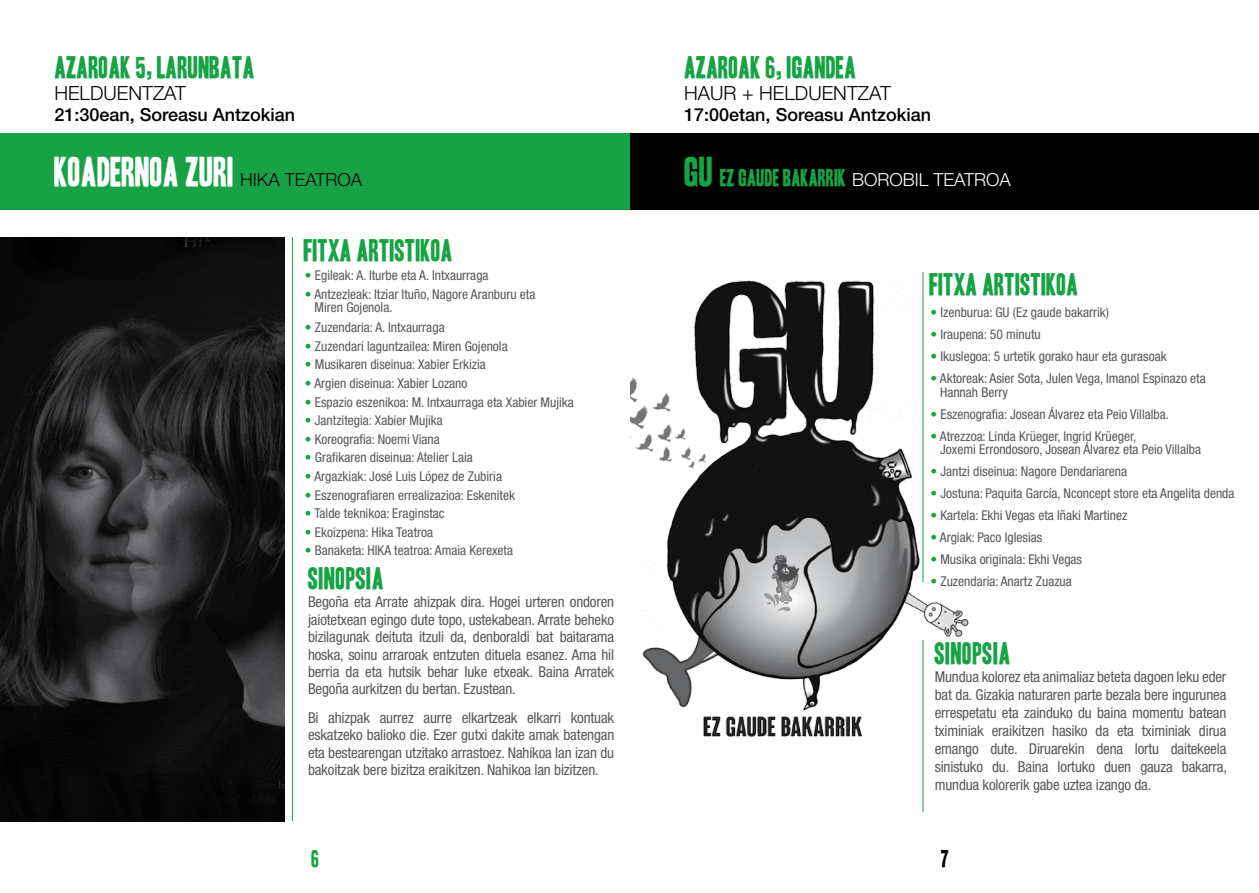
<style>
.page{position:relative;width:1259px;height:893px;background:#fff}
.page>*{position:absolute;margin:0;border:0;box-sizing:border-box;transform-origin:0 0}
.t1{font:36px "Headline One HPLHS";color:#fff}
.t2{font:27px "Headline One HPLHS";color:#17a345}
.t3{font:27px "Headline One HPLHS";letter-spacing:.02em;color:#17a345}
.t4{font:21px "Headline One HPLHS";color:#17a345}
.t5{font:21px "Headline One HPLHS";color:#000}
.t6{font:300 19.5px "Helvetica Neue";color:#000}
.t7{font:500 18px "Helvetica Neue";color:#000}
.t8{font:condensed 15px/17.4px "Helvetica Neue LT Std";letter-spacing:-.01em;color:#58585a;text-align:justify}
.t9{font:condensed 13.5px/13.5px "Helvetica Neue LT Std";color:#58585a}
.s1{font-family:"Helvetica Neue";font-weight:300;font-size:18px;color:#000}
.s2{color:#17a345}
.s3{font-size:36px}
.s4{font-family:"Helvetica Neue";font-weight:300;font-size:18px;color:#fff}
</style>
<div class="page">
<img style="left:630px;top:272px;width:339px;height:529px">
<img style="left:0;top:237px;width:284px;height:584px">
<hr style="left:292px;top:237px;width:1px;height:584px;background:#17a345">
<div style="left:0;top:133px;width:630px;height:76px;background:#17a345"></div>
<div style="left:630px;top:133px;width:629px;height:76px;background:#000"></div>
<hr style="left:922px;top:272px;width:1px;height:310px;background:#17a345">
<hr style="left:922px;top:640px;width:1px;height:172px;background:#17a345">
<h2 class="t2" style="left:54px;top:54px;width:202px">AZAROAK 5, LARUNBATA</h2>
<h3 class="t6" style="left:54px;top:81px;width:133px">HELDUENTZAT</h3>
<h3 class="t7" style="left:54px;top:104px;width:242px">21:30ean, Soreasu Antzokian</h3>
<h1 class="t1" style="left:54px;top:155px;width:309px">KOADERNOA ZURI <span class="s1">HIKA TEATROA</span></h1>
<h2 class="t2" style="left:304px;top:237px;width:151px">FITXA ARTISTIKOA</h2>
<p class="t9" style="left:305px;top:268px;width:185px"><span class="s2">•</span> Egileak: A. Iturbe eta A. Intxaurraga</p>
<p class="t9" style="left:314px;top:287px;width:222px;text-indent:-10px"><span class="s2">•</span> Antzezleak: Itziar Ituño, Nagore Aranburu eta<br>Miren Gojenola.</p>
<p class="t9" style="left:305px;top:320px;width:141px"><span class="s2">•</span> Zuzendaria: A. Intxaurraga</p>
<p class="t9" style="left:305px;top:339px;width:204px"><span class="s2">•</span> Zuzendari laguntzailea: Miren Gojenola</p>
<p class="t9" style="left:305px;top:358px;width:182px"><span class="s2">•</span> Musikaren diseinua: Xabier Erkizia</p>
<p class="t9" style="left:305px;top:376px;width:164px"><span class="s2">•</span> Argien diseinua: Xabier Lozano</p>
<p class="t9" style="left:305px;top:395px;width:270px"><span class="s2">•</span> Espazio eszenikoa: M. Intxaurraga eta Xabier Mujika</p>
<p class="t9" style="left:305px;top:413px;width:139px"><span class="s2">•</span> Jantzitegia: Xabier Mujika</p>
<p class="t9" style="left:305px;top:432px;width:136px"><span class="s2">•</span> Koreografia: Noemi Viana</p>
<p class="t9" style="left:305px;top:451px;width:169px"><span class="s2">•</span> Grafikaren diseinua: Atelier Laia</p>
<p class="t9" style="left:305px;top:469px;width:199px"><span class="s2">•</span> Argazkiak: José Luis López de Zubiria</p>
<p class="t9" style="left:305px;top:488px;width:212px"><span class="s2">•</span> Eszenografiaren errealizazioa: Eskenitek</p>
<p class="t9" style="left:305px;top:507px;width:141px"><span class="s2">•</span> Talde teknikoa: Eraginstac</p>
<p class="t9" style="left:305px;top:525px;width:130px"><span class="s2">•</span> Ekoizpena: Hika Teatroa</p>
<p class="t9" style="left:305px;top:544px;width:210px"><span class="s2">•</span> Banaketa: HIKA teatroa: Amaia Kerexeta</p>
<h2 class="t3" style="left:308px;top:566px;width:78px">SINOPSIA</h2>
<p class="t8" style="left:308px;top:593px;width:308px">Begoña eta Arrate ahizpak dira. Hogei urteren ondoren jaiotetxean egingo dute topo, ustekabean. Arrate beheko bizilagunak deituta itzuli da, denboraldi bat baitarama hoska, soinu arraroak entzuten dituela esanez. Ama hil berria da eta hutsik behar luke etxeak. Baina Arratek Begoña aurkitzen du bertan. Ezustean.</p>
<p class="t8" style="left:308px;top:709px;width:308px">Bi ahizpak aurrez aurre elkartzeak elkarri kontuak eskatzeko balioko die. Ezer gutxi dakite amak batengan eta bestearengan utzitako arrastoez. Nahikoa lan izan du bakoitzak bere bizitza eraikitzen. Nahikoa lan bizitzen.</p>
<h3 class="t4" style="left:311px;top:849px;width:9px">6</h3>
<h2 class="t2" style="left:684px;top:54px;width:174px">AZAROAK 6, IGANDEA</h2>
<h3 class="t6" style="left:684px;top:81px;width:208px">HAUR + HELDUENTZAT</h3>
<h3 class="t7" style="left:684px;top:104px;width:248px">17:00etan, Soreasu Antzokian</h3>
<h3 class="t4" style="left:684px;top:168px;width:328px"><span class="s3">GU</span> EZ GAUDE BAKARRIK <span class="s4">BOROBIL TEATROA</span></h3>
<h2 class="t2" style="left:929px;top:271px;width:151px">FITXA ARTISTIKOA</h2>
<p class="t9" style="left:930px;top:306px;width:180px"><span class="s2">•</span> Izenburua: GU (Ez gaude bakarrik)</p>
<p class="t9" style="left:930px;top:328px;width:112px"><span class="s2">•</span> Iraupena: 50 minutu</p>
<p class="t9" style="left:930px;top:350px;width:238px"><span class="s2">•</span> Ikuslegoa: 5 urtetik gorako haur eta gurasoak</p>
<p class="t9" style="left:940px;top:372px;width:267px;text-indent:-10px"><span class="s2">•</span> Aktoreak: Asier Sota, Julen Vega, Imanol Espinazo eta<br>Hannah Berry</p>
<p class="t9" style="left:930px;top:407px;width:240px"><span class="s2">•</span> Eszenografia: Josean Álvarez eta Peio Villalba.</p>
<p class="t9" style="left:940px;top:429px;width:262px;text-indent:-10px"><span class="s2">•</span> Atrezzoa: Linda Krüeger, Ingrid Krüeger,<br>Joxemi Errondosoro, Josean Álvarez eta Peio Villalba</p>
<p class="t9" style="left:930px;top:465px;width:198px"><span class="s2">•</span> Jantzi diseinua: Nagore Dendariarena</p>
<p class="t9" style="left:930px;top:487px;width:306px"><span class="s2">•</span> Jostuna: Paquita García, Nconcept store eta Angelita denda</p>
<p class="t9" style="left:930px;top:509px;width:198px"><span class="s2">•</span> Kartela: Ekhi Vegas eta Iñaki Martinez</p>
<p class="t9" style="left:930px;top:531px;width:113px"><span class="s2">•</span> Argiak: Paco Iglesias</p>
<p class="t9" style="left:930px;top:553px;width:153px"><span class="s2">•</span> Musika originala: Ekhi Vegas</p>
<p class="t9" style="left:930px;top:575px;width:143px"><span class="s2">•</span> Zuzendaria: Anartz Zuazua</p>
<h2 class="t3" style="left:934px;top:640px;width:78px">SINOPSIA</h2>
<p class="t8" style="left:934px;top:667px;width:294px;line-height:18px">Mundua kolorez eta animaliaz beteta dagoen leku eder bat da. Gizakia naturaren parte bezala bere ingurunea errespetatu eta zainduko du baina momentu batean tximiniak eraikitzen hasiko da eta tximiniak dirua emango dute. Diruarekin dena lortu daitekeela sinistuko du. Baina lortuko duen gauza bakarra, mundua kolorerik gabe uztea izango da.</p>
<h3 class="t5" style="left:941px;top:849px;width:10px">7</h3>
</div>
